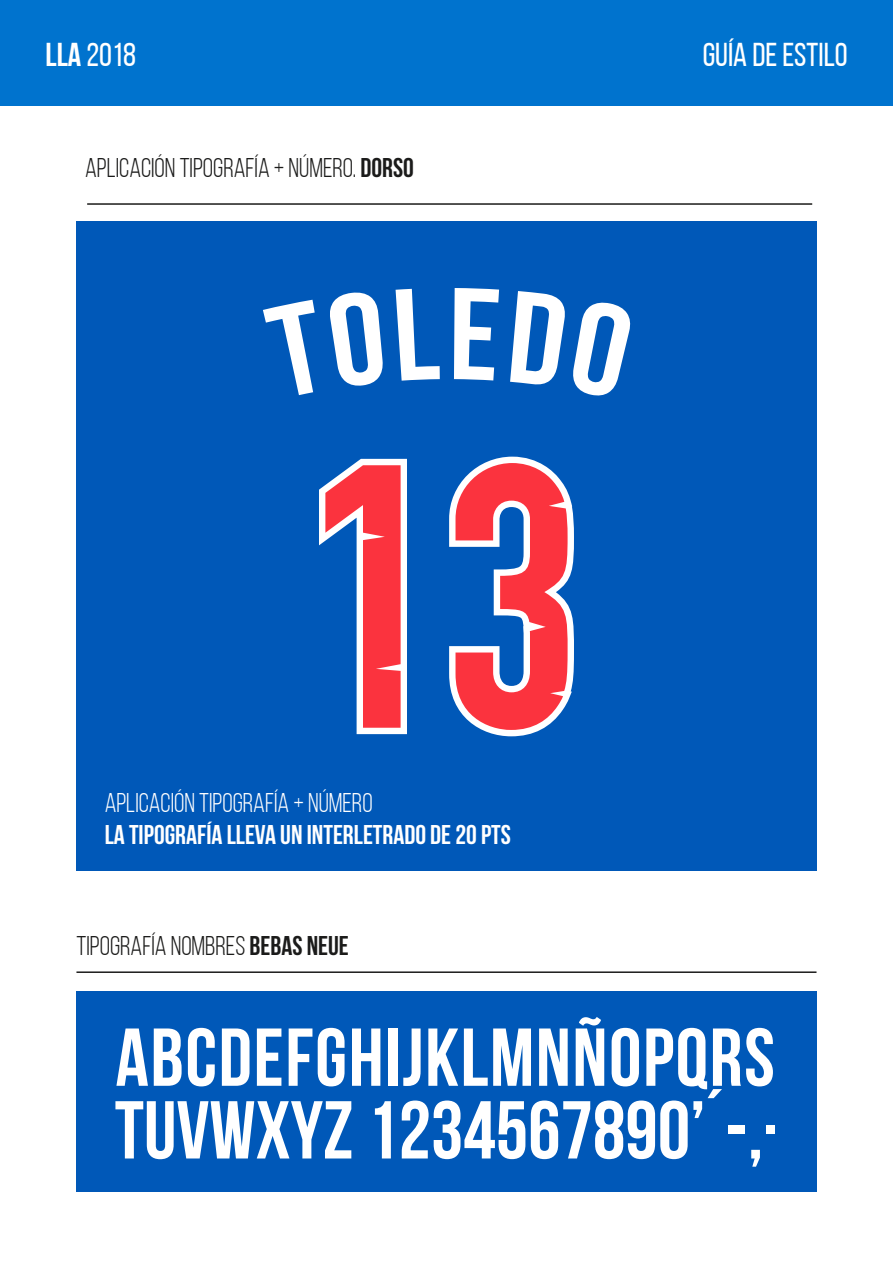
<style>
.page{position:relative;width:893px;height:1263px;background:#fff}
.page>*{position:absolute;margin:0;border:0;box-sizing:border-box;transform-origin:0 0}
.t1{font:33px "Bebas Neue";color:#fff}
.t2{font:27px "Bebas Neue";color:#1b1b1a}
.t3{font:700 27px "Bebas Neue";color:#fff}
.t4{font:27px "Bebas Neue";color:#fff}
.s1{font-weight:700}
</style>
<div class="page">
<div style="left:76px;top:221px;width:741px;height:649px;background:#0058b8"></div>
<div style="left:76px;top:991px;width:741px;height:200px;background:#0058b8"></div>
<div style="left:0;top:0;width:893px;height:105px;background:#0073ce"></div>
<hr style="left:87px;top:203px;width:725px;height:2px;background:#1b1b1a">
<hr style="left:76px;top:971px;width:740px;height:2px;background:#1b1b1a">
<svg style="left:116px;top:1028px;width:32px;height:58px"></svg>
<svg style="left:154px;top:1028px;width:28px;height:58px"></svg>
<svg style="left:188px;top:1028px;width:27px;height:58px"></svg>
<svg style="left:222px;top:1028px;width:28px;height:58px"></svg>
<svg style="left:257px;top:1028px;width:24px;height:58px"></svg>
<svg style="left:289px;top:1028px;width:23px;height:58px"></svg>
<svg style="left:318px;top:1028px;width:27px;height:58px"></svg>
<svg style="left:352px;top:1028px;width:28px;height:58px"></svg>
<div style="left:389px;top:1028px;width:9px;height:58px;background:#fff"></div>
<svg style="left:115px;top:1101px;width:236px;height:58px"></svg>
<svg style="left:375px;top:1101px;width:16px;height:57px"></svg>
<svg style="left:402px;top:1017px;width:371px;height:150px"></svg>
<div style="left:766px;top:1125px;width:9px;height:9px;background:#fff"></div>
<svg style="left:263px;top:300px;width:52px;height:95px"></svg>
<svg style="left:330px;top:292px;width:53px;height:94px"></svg>
<svg style="left:396px;top:289px;width:44px;height:92px"></svg>
<svg style="left:454px;top:288px;width:45px;height:92px"></svg>
<svg style="left:510px;top:291px;width:55px;height:94px"></svg>
<svg style="left:573px;top:302px;width:58px;height:94px"></svg>
<svg style="left:319px;top:459px;width:88px;height:275px"></svg>
<svg style="left:449px;top:457px;width:125px;height:279px"></svg>
<p class="t1" style="left:46px;top:37px;width:92px"><span class="s1">LLA</span> 2018</p>
<p class="t1" style="left:703px;top:37px;width:146px">GUÍA DE ESTILO</p>
<p class="t2" style="left:85px;top:153px;width:330px">APLICACIÓN TIPOGRAFÍA + NÚMERO. <span class="s1">DORSO</span></p>
<p class="t4" style="left:105px;top:788px;width:270px">APLICACIÓN TIPOGRAFÍA + NÚMERO</p>
<p class="t3" style="left:105px;top:820px;width:408px">LA TIPOGRAFÍA LLEVA UN INTERLETRADO DE 20 PTS</p>
<p class="t2" style="left:76px;top:931px;width:274px">TIPOGRAFÍA NOMBRES <span class="s1">BEBAS NEUE</span></p>
</div>
